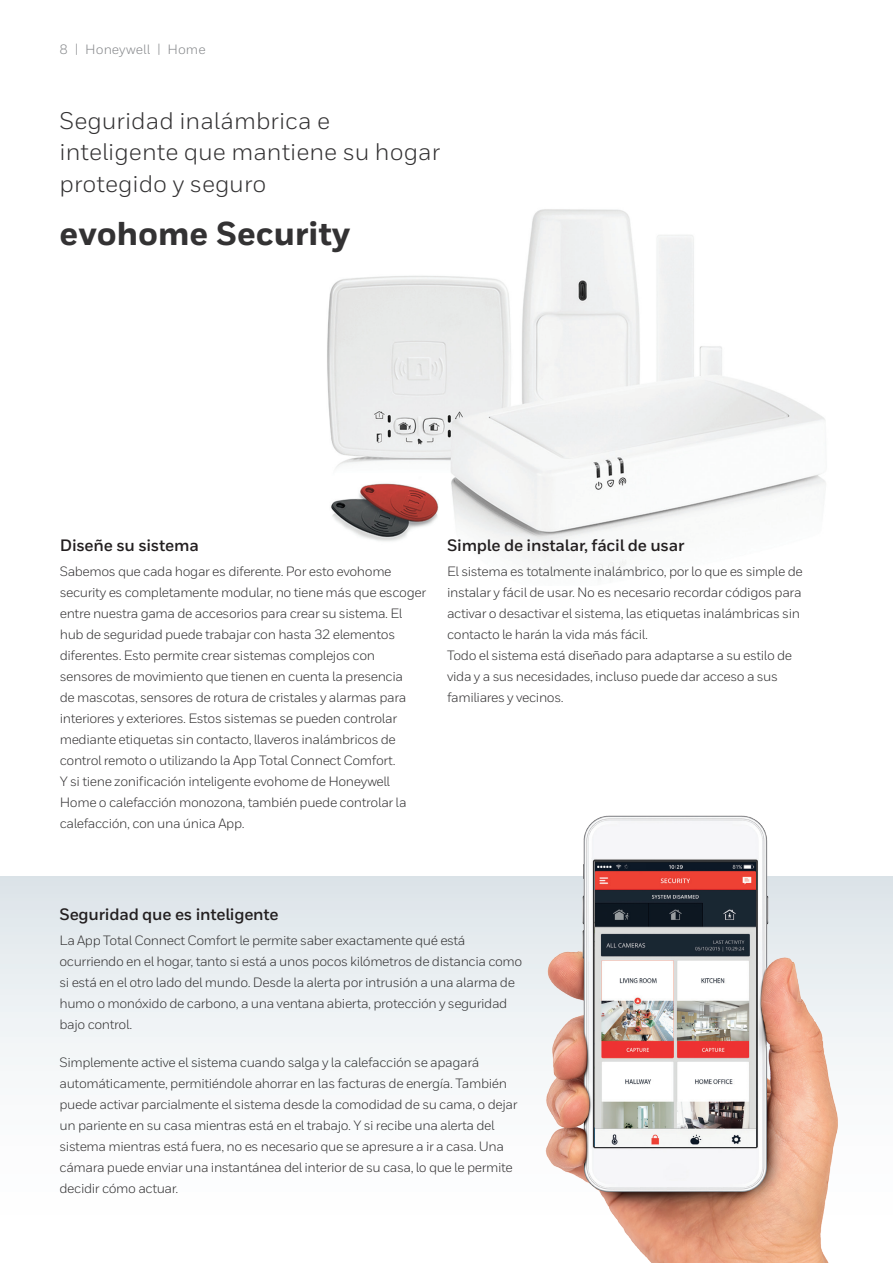
<style>
.page{position:relative;width:893px;height:1263px;background:#fff}
.page>*{position:absolute;margin:0;border:0;box-sizing:border-box;transform-origin:0 0}
.t1{font:800 33px "Honeywell Sans";color:#333233}
.t2{font:24px/31.5px "Honeywell Sans";color:#333233}
.t3{font:700 16.5px "Honeywell Sans";letter-spacing:-.015em;color:#231f20}
.t4{font:13.5px/21px "Honeywell Sans";letter-spacing:-.03em;color:#333233}
.t5{font:13.5px "Honeywell Sans";color:#86888b}
</style>
<div class="page">
<img style="left:327px;top:209px;width:499px;height:371px">
<div style="left:0;top:876px;width:893px;height:387px;background:linear-gradient(to bottom,#e0e7eb,#fff)"></div>
<img style="left:485px;top:815px;width:354px;height:448px">
<img style="left:595px;top:862px;width:161px;height:285px">
<svg style="left:892px;top:876px;width:1px;height:387px"></svg>
<p class="t5" style="left:60px;top:41px;width:148px">8 | Honeywell | Home</p>
<h2 class="t2" style="left:60px;top:105px;width:382px">Seguridad inalámbrica e inteligente que mantiene su hogar protegido y seguro</h2>
<h1 class="t1" style="left:60px;top:214px;width:293px">evohome Security</h1>
<p class="t3" style="left:60px;top:535px;width:141px">Diseñe su sistema</p>
<p class="t4" style="left:60px;top:561px;width:368px">Sabemos que cada hogar es diferente. Por esto evohome security es completamente modular, no tiene más que escoger entre nuestra gama de accesorios para crear su sistema. El hub de seguridad puede trabajar con hasta 32 elementos diferentes. Esto permite crear sistemas complejos con sensores de movimiento que tienen en cuenta la presencia<br>de mascotas, sensores de rotura de cristales y alarmas para interiores y exteriores. Estos sistemas se pueden controlar mediante etiquetas sin contacto, llaveros inalámbricos de control remoto o utilizando la App Total Connect Comfort.<br>Y si tiene zonificación inteligente evohome de Honeywell Home o calefacción monozona, también puede controlar la calefacción, con una única App.</p>
<p class="t3" style="left:447px;top:535px;width:239px">Simple de instalar, fácil de usar</p>
<p class="t4" style="left:447px;top:561px;width:357px">El sistema es totalmente inalámbrico, por lo que es simple de instalar y fácil de usar. No es necesario recordar códigos para activar o desactivar el sistema, las etiquetas inalámbricas sin contacto le harán la vida más fácil.<br>Todo el sistema está diseñado para adaptarse a su estilo de vida y a sus necesidades, incluso puede dar acceso a sus familiares y vecinos.</p>
<p class="t3" style="left:60px;top:904px;width:221px">Seguridad que es inteligente</p>
<p class="t4" style="left:60px;top:930px;width:464px">La App Total Connect Comfort le permite saber exactamente qué está ocurriendo en el hogar, tanto si está a unos pocos kilómetros de distancia como si está en el otro lado del mundo. Desde la alerta por intrusión a una alarma de humo o monóxido de carbono, a una ventana abierta, protección y seguridad bajo control.</p>
<p class="t4" style="left:60px;top:1052px;width:459px">Simplemente active el sistema cuando salga y la calefacción se apagará automáticamente, permitiéndole ahorrar en las facturas de energía. También puede activar parcialmente el sistema desde la comodidad de su cama, o dejar un pariente en su casa mientras está en el trabajo. Y si recibe una alerta del sistema mientras está fuera, no es necesario que se apresure a ir a casa. Una cámara puede enviar una instantánea del interior de su casa, lo que le permite decidir cómo actuar.</p>
</div>
